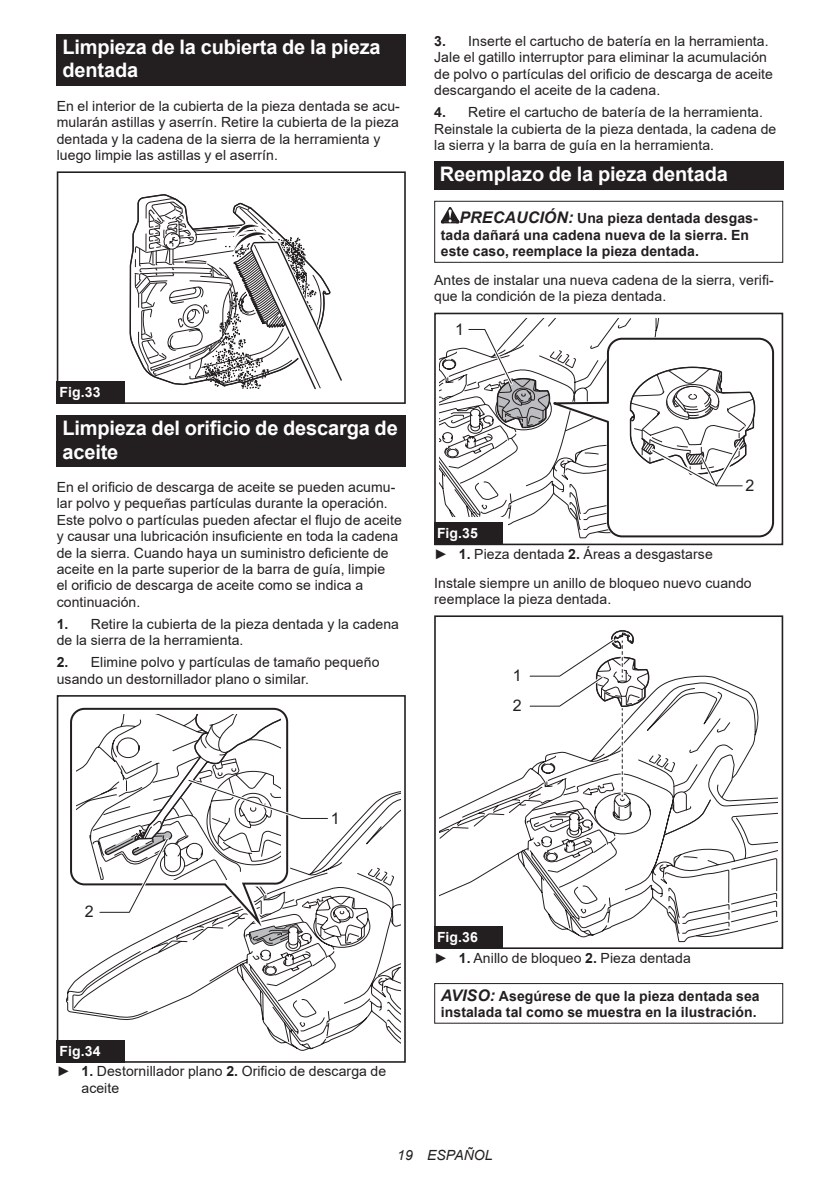
<style>
.page{position:relative;width:840px;height:1191px;background:#fff}
.page>*{position:absolute;margin:0;border:0;box-sizing:border-box;transform-origin:0 0}
.t1{font:700 20px/23.4px "Arial";letter-spacing:-.01em;color:#fff}
.t2{font:16px "Arial";color:#231f20}
.t3{font:14px/16.4px "Arial";letter-spacing:.005em;color:#231f20}
.t4{font:700 14px/16.4px "Arial";letter-spacing:.005em;color:#231f20}
.t5{font:italic 14px "Arial";letter-spacing:.005em;color:#231f20}
.t6{font:700 14px "Arial";color:#fff}
.s1{font-weight:700}
.s2{font-style:italic;font-size:16px}
.s3{font-weight:700;color:#fff}
</style>
<div class="page">
<div style="left:57px;top:34px;width:348px;height:52px;background:#231f20"></div>
<svg style="left:129px;top:230px;width:5px;height:119px"></svg>
<svg style="left:134px;top:194px;width:208px;height:196px"></svg>
<div style="left:57px;top:171px;width:348px;height:233px;border:2px solid #231f20"></div>
<div style="left:57px;top:381px;width:68px;height:23px;background:#231f20"></div>
<div style="left:57px;top:415px;width:348px;height:52px;background:#231f20"></div>
<svg style="left:66px;top:791px;width:334px;height:260px"></svg>
<svg style="left:66px;top:791px;width:11px;height:160px"></svg>
<svg style="left:69px;top:707px;width:217px;height:224px"></svg>
<div style="left:57px;top:1034px;width:73px;height:28px;background:#fff"></div>
<div style="left:57px;top:695px;width:348px;height:367px;border:2px solid #231f20"></div>
<svg style="left:77px;top:714px;width:293px;height:313px"></svg>
<div style="left:57px;top:1040px;width:68px;height:22px;background:#231f20"></div>
<div style="left:434px;top:161px;width:348px;height:29px;background:#231f20"></div>
<svg style="left:440px;top:207px;width:19px;height:16px"></svg>
<div style="left:434px;top:201px;width:348px;height:62px;border:1px solid #231f20"></div>
<svg style="left:755px;top:337px;width:19px;height:201px"></svg>
<div style="left:434px;top:313px;width:348px;height:232px;border:2px solid #231f20"></div>
<svg style="left:439px;top:326px;width:316px;height:218px"></svg>
<div style="left:434px;top:522px;width:68px;height:23px;background:#231f20"></div>
<svg style="left:649px;top:675px;width:110px;height:73px"></svg>
<svg style="left:439px;top:748px;width:338px;height:195px"></svg>
<div style="left:434px;top:920px;width:73px;height:29px;background:#fff"></div>
<div style="left:434px;top:615px;width:348px;height:334px;border:2px solid #231f20"></div>
<svg style="left:524px;top:630px;width:125px;height:231px"></svg>
<div style="left:434px;top:926px;width:68px;height:23px;background:#231f20"></div>
<div style="left:434px;top:983px;width:348px;height:40px;border:1px solid #231f20"></div>
<h1 class="t1" style="left:62px;top:36px;width:319px">Limpieza de la cubierta de la pieza dentada</h1>
<p class="t3" style="left:57px;top:98px;width:344px">En el interior de la cubierta de la pieza dentada se acu&shy;mularán astillas y aserrín. Retire la cubierta de la pieza dentada y la cadena de la sierra de la herramienta y luego limpie las astillas y el aserrín.</p>
<p class="t6" style="left:60px;top:382px;width:42px">Fig.33</p>
<h1 class="t1" style="left:62px;top:417px;width:337px">Limpieza del orificio de descarga de aceite</h1>
<p class="t3" style="left:57px;top:479px;width:346px">En el orificio de descarga de aceite se pueden acumu&shy;lar polvo y pequeñas partículas durante la operación.<br>Este polvo o partículas pueden afectar el flujo de aceite y causar una lubricación insuficiente en toda la cadena de la sierra. Cuando haya un suministro deficiente de aceite en la parte superior de la barra de guía, limpie<br>el orificio de descarga de aceite como se indica a continuación.</p>
<p class="t3" style="left:57px;top:615px;width:343px"><span class="s1">1.</span> Retire la cubierta de la pieza dentada y la cadena de la sierra de la herramienta.</p>
<p class="t3" style="left:57px;top:654px;width:324px"><span class="s1">2.</span> Elimine polvo y partículas de tamaño pequeño usando un destornillador plano o similar.</p>
<p class="t3" style="left:434px;top:33px;width:340px"><span class="s1">3.</span> Inserte el cartucho de batería en la herramienta.<br>Jale el gatillo interruptor para eliminar la acumulación de polvo o partículas del orificio de descarga de aceite descargando el aceite de la cadena.</p>
<p class="t3" style="left:434px;top:104px;width:343px"><span class="s1">4.</span> Retire el cartucho de batería de la herramienta.<br>Reinstale la cubierta de la pieza dentada, la cadena de la sierra y la barra de guía en la herramienta.</p>
<h1 class="t1" style="left:439px;top:163px;width:289px">Reemplazo de la pieza dentada</h1>
<p class="t4" style="left:440px;top:210px;width:318px;text-indent:19px"><span class="s2">PRECAUCIÓN:</span> Una pieza dentada desgas&shy;tada dañará una cadena nueva de la sierra. En este caso, reemplace la pieza dentada.</p>
<p class="t3" style="left:434px;top:272px;width:341px">Antes de instalar una nueva cadena de la sierra, verifi&shy;que la condición de la pieza dentada.</p>
<p class="t2" style="left:455px;top:318px;width:10px">1</p>
<p class="t2" style="left:745px;top:475px;width:10px">2</p>
<p class="t3" style="left:434px;top:523px;width:280px;line-height:20.2px"><span class="s3">Fig.35<br></span>► <span class="s1">1.</span> Pieza dentada <span class="s1">2.</span> Áreas a desgastarse</p>
<p class="t3" style="left:434px;top:574px;width:319px">Instale siempre un anillo de bloqueo nuevo cuando reemplace la pieza dentada.</p>
<p class="t2" style="left:512px;top:664px;width:10px">1</p>
<p class="t2" style="left:512px;top:694px;width:10px">2</p>
<p class="t2" style="left:85px;top:900px;width:10px">2</p>
<p class="t2" style="left:330px;top:807px;width:10px">1</p>
<p class="t3" style="left:57px;top:1041px;width:331px;line-height:20.2px"><span class="s3">Fig.34<br></span>► <span class="s1">1.</span> Destornillador plano <span class="s1">2.</span> Orificio de descarga de</p>
<p class="t3" style="left:81px;top:1079px;width:39px">aceite</p>
<p class="t3" style="left:434px;top:927px;width:258px;line-height:20.2px"><span class="s3">Fig.36<br></span>► <span class="s1">1.</span> Anillo de bloqueo <span class="s1">2.</span> Pieza dentada</p>
<p class="t4" style="left:440px;top:987px;width:320px"><span class="s2">AVISO:</span> Asegúrese de que la pieza dentada sea instalada tal como se muestra en la ilustración.</p>
<p class="t5" style="left:397px;top:1146px;width:97px">19 ESPAÑOL</p>
</div>
